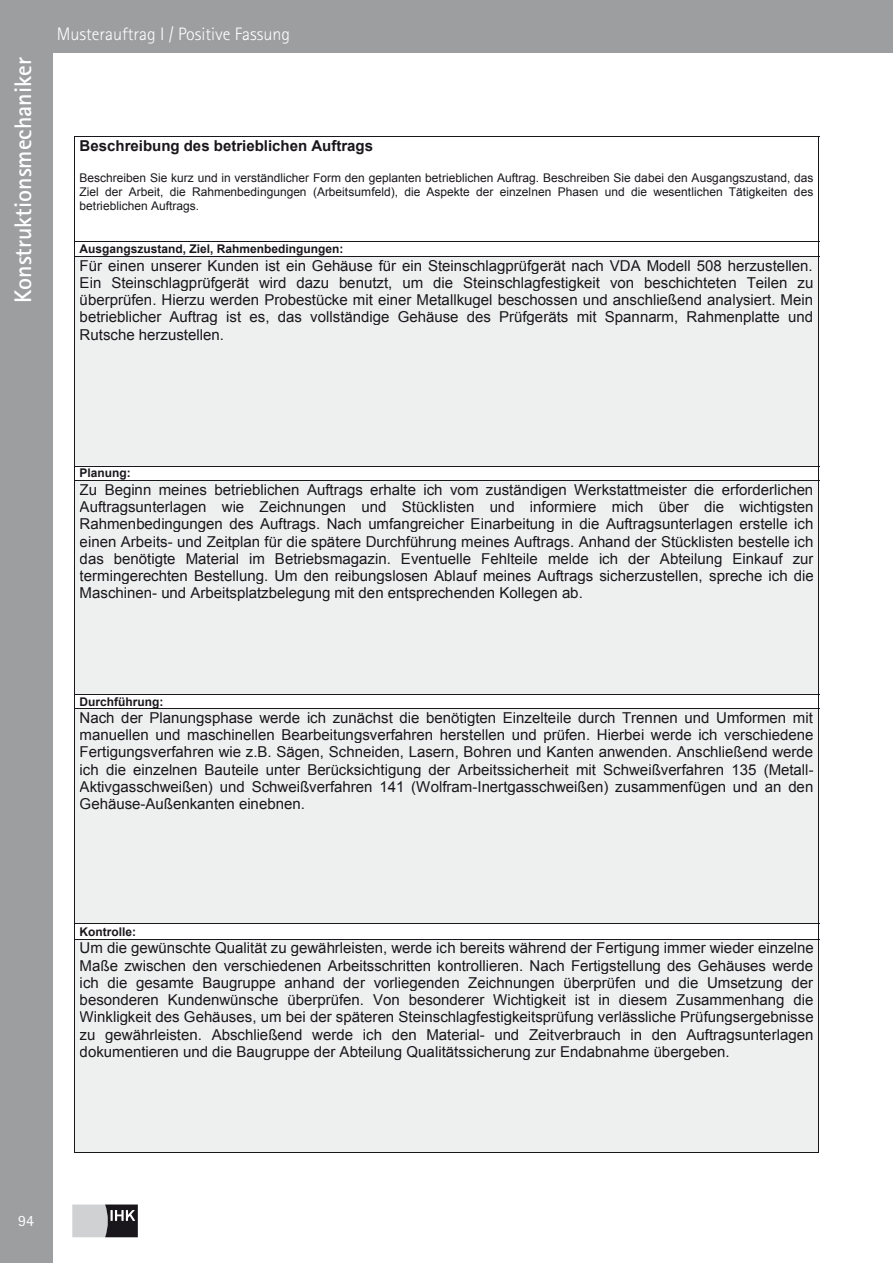
<style>
.page{position:relative;width:893px;height:1263px;background:#fff}
.page>*{position:absolute;margin:0;border:0;box-sizing:border-box;transform-origin:0 0}
.t1{font:700 24px "Rotis Sans Serif";color:#fff}
.t2{font:300 18px "Rotis Sans Serif";color:#fff}
.t3{font:15.75px "Rotis Sans Serif";color:#fff}
.t4{font:15px/17.2px "Arial";color:#1a171c;text-align:justify}
.t5{font:700 15px "Arial";color:#1a171c}
.t6{font:12px/13.8px "Arial";color:#1a171c;text-align:justify}
.t7{font:700 12px "Arial";color:#1a171c}
</style>
<div class="page">
<hr style="left:74px;top:136px;width:745px;height:1px;background:#1a171c">
<hr style="left:74px;top:137px;width:1px;height:104px;background:#1a171c">
<hr style="left:818px;top:137px;width:1px;height:104px;background:#1a171c">
<hr style="left:74px;top:241px;width:745px;height:1px;background:#1a171c">
<svg style="left:74px;top:242px;width:1px;height:14px"></svg>
<svg style="left:818px;top:242px;width:1px;height:14px"></svg>
<div style="left:75px;top:257px;width:743px;height:209px;background:#eeefef"></div>
<hr style="left:74px;top:256px;width:745px;height:1px;background:#1a171c">
<hr style="left:74px;top:257px;width:1px;height:209px;background:#1a171c">
<hr style="left:818px;top:257px;width:1px;height:209px;background:#1a171c">
<hr style="left:74px;top:466px;width:745px;height:1px;background:#1a171c">
<svg style="left:74px;top:467px;width:1px;height:13px"></svg>
<svg style="left:818px;top:467px;width:1px;height:13px"></svg>
<div style="left:75px;top:481px;width:743px;height:213px;background:#eeefef"></div>
<hr style="left:74px;top:480px;width:745px;height:1px;background:#1a171c">
<hr style="left:74px;top:481px;width:1px;height:213px;background:#1a171c">
<hr style="left:818px;top:481px;width:1px;height:213px;background:#1a171c">
<hr style="left:74px;top:694px;width:745px;height:1px;background:#1a171c">
<svg style="left:74px;top:695px;width:1px;height:13px"></svg>
<svg style="left:818px;top:695px;width:1px;height:13px"></svg>
<div style="left:75px;top:709px;width:743px;height:214px;background:#eeefef"></div>
<hr style="left:74px;top:708px;width:745px;height:1px;background:#1a171c">
<hr style="left:74px;top:709px;width:1px;height:214px;background:#1a171c">
<hr style="left:818px;top:709px;width:1px;height:214px;background:#1a171c">
<hr style="left:74px;top:923px;width:745px;height:1px;background:#1a171c">
<svg style="left:74px;top:924px;width:1px;height:15px"></svg>
<svg style="left:818px;top:924px;width:1px;height:15px"></svg>
<div style="left:75px;top:940px;width:743px;height:212px;background:#eeefef"></div>
<hr style="left:74px;top:939px;width:745px;height:1px;background:#1a171c">
<hr style="left:74px;top:939px;width:1px;height:213px;background:#1a171c">
<hr style="left:74px;top:1152px;width:744px;height:1px;background:#1a171c">
<hr style="left:818px;top:939px;width:1px;height:214px;background:#1a171c">
<div style="left:0;top:0;width:52px;height:1263px;background:#9d9ea0"></div>
<div style="left:0;top:0;width:893px;height:52px;background:#9d9ea0"></div>
<svg style="left:72px;top:1204px;width:66px;height:33px;background:#8a8a8c"></svg>
<h1 class="t1" style="left:8px;top:303px;width:247px;rotate:-90deg">Konstruktionsmechaniker</h1>
<p class="t2" style="left:57px;top:24px;width:235px">Musterauftrag I / Positive Fassung</p>
<p class="t5" style="left:80px;top:136px;width:295px">Beschreibung des betrieblichen Auftrags</p>
<p class="t6" style="left:80px;top:171px;width:735px">Beschreiben Sie kurz und in verständlicher Form den geplanten betrieblichen Auftrag. Beschreiben Sie dabei den Ausgangszustand, das Ziel der Arbeit, die Rahmenbedingungen (Arbeitsumfeld), die Aspekte der einzelnen Phasen und die wesentlichen Tätigkeiten des betrieblichen Auftrags.</p>
<p class="t7" style="left:80px;top:241px;width:265px">Ausgangszustand, Ziel, Rahmenbedingungen:</p>
<p class="t4" style="left:80px;top:257px;width:735px">Für einen unserer Kunden ist ein Gehäuse für ein Steinschlagprüfgerät nach VDA Modell 508 herzustellen.<br>Ein Steinschlagprüfgerät wird dazu benutzt, um die Steinschlagfestigkeit von beschichteten Teilen zu überprüfen. Hierzu werden Probestücke mit einer Metallkugel beschossen und anschließend analysiert. Mein betrieblicher Auftrag ist es, das vollständige Gehäuse des Prüfgeräts mit Spannarm, Rahmenplatte und Rutsche herzustellen.</p>
<p class="t7" style="left:80px;top:465px;width:53px">Planung:</p>
<p class="t4" style="left:80px;top:481px;width:736px">Zu Beginn meines betrieblichen Auftrags erhalte ich vom zuständigen Werkstattmeister die erforderlichen Auftragsunterlagen wie Zeichnungen und Stücklisten und informiere mich über die wichtigsten Rahmenbedingungen des Auftrags. Nach umfangreicher Einarbeitung in die Auftragsunterlagen erstelle ich einen Arbeits- und Zeitplan für die spätere Durchführung meines Auftrags. Anhand der Stücklisten bestelle ich das benötigte Material im Betriebsmagazin. Eventuelle Fehlteile melde ich der Abteilung Einkauf zur termingerechten Bestellung. Um den reibungslosen Ablauf meines Auftrags sicherzustellen, spreche ich die Maschinen- und Arbeitsplatzbelegung mit den entsprechenden Kollegen ab.</p>
<p class="t7" style="left:80px;top:693px;width:85px">Durchführung:</p>
<p class="t4" style="left:80px;top:709px;width:735px">Nach der Planungsphase werde ich zunächst die benötigten Einzelteile durch Trennen und Umformen mit manuellen und maschinellen Bearbeitungsverfahren herstellen und prüfen. Hierbei werde ich verschiedene Fertigungsverfahren wie z.B. Sägen, Schneiden, Lasern, Bohren und Kanten anwenden. Anschließend werde ich die einzelnen Bauteile unter Berücksichtigung der Arbeitssicherheit mit Schweißverfahren 135 (Metall-Aktivgasschweißen) und Schweißverfahren 141 (Wolfram-Inertgasschweißen) zusammenfügen und an den Gehäuse-Außenkanten einebnen.</p>
<p class="t7" style="left:80px;top:923px;width:58px">Kontrolle:</p>
<p class="t4" style="left:80px;top:939px;width:736px">Um die gewünschte Qualität zu gewährleisten, werde ich bereits während der Fertigung immer wieder einzelne Maße zwischen den verschiedenen Arbeitsschritten kontrollieren. Nach Fertigstellung des Gehäuses werde ich die gesamte Baugruppe anhand der vorliegenden Zeichnungen überprüfen und die Umsetzung der besonderen Kundenwünsche überprüfen. Von besonderer Wichtigkeit ist in diesem Zusammenhang die Winkligkeit des Gehäuses, um bei der späteren Steinschlagfestigkeitsprüfung verlässliche Prüfungsergebnisse zu gewährleisten. Abschließend werde ich den Material- und Zeitverbrauch in den Auftragsunterlagen dokumentieren und die Baugruppe der Abteilung Qualitätssicherung zur Endabnahme übergeben.</p>
<p class="t3" style="left:18px;top:1212px;width:17px">94</p>
</div>
